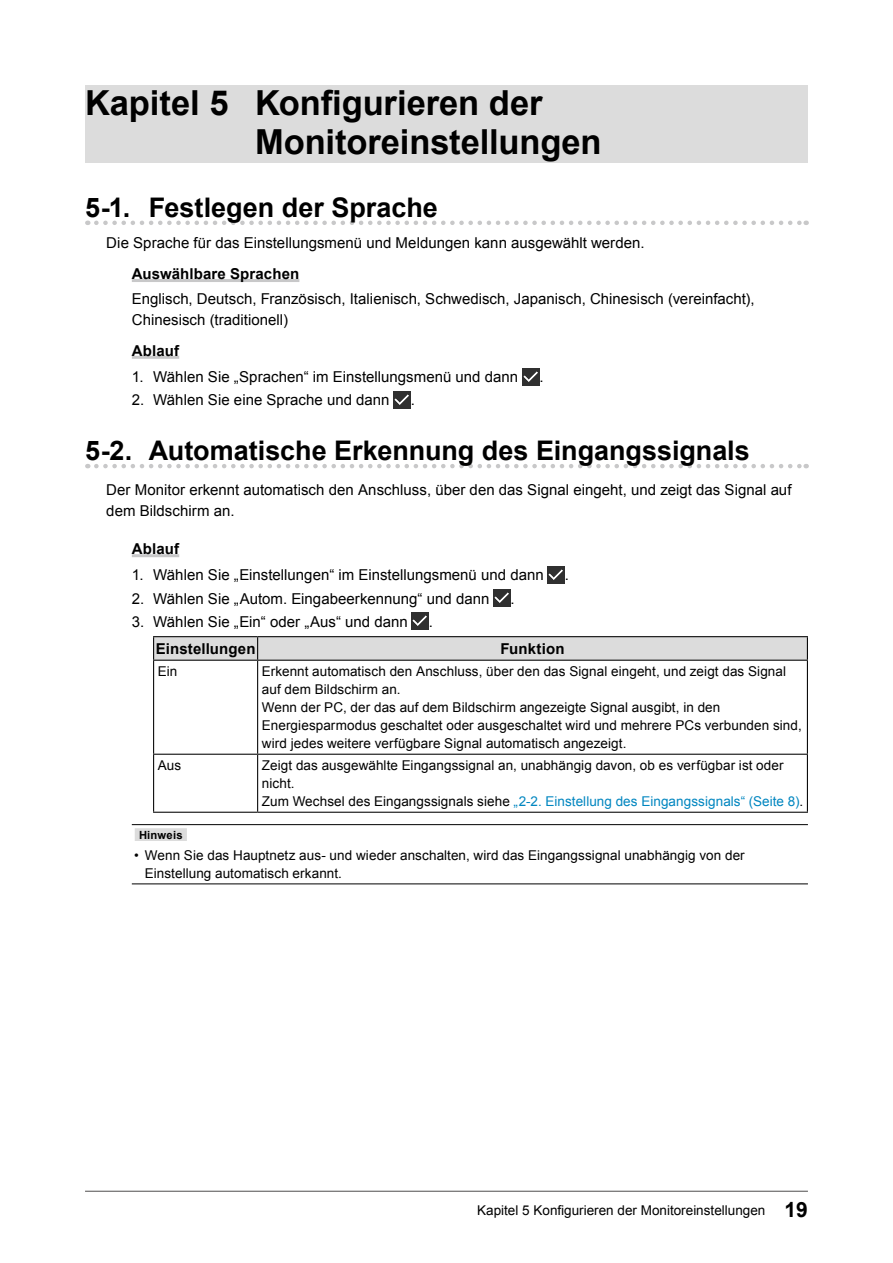
<style>
.page{position:relative;width:893px;height:1263px;background:#fff}
.page>*{position:absolute;margin:0;border:0;box-sizing:border-box;transform-origin:0 0}
.t1{font:700 34.5px/39px "Arial";letter-spacing:-.005em;color:#000}
.t2{font:700 27px "Arial";color:#000}
.t3{font:15px/21px "Arial";color:#000}
.t4{font:700 15px "Arial";letter-spacing:.01em;color:#000}
.t5{font:13.5px/18px "Arial";letter-spacing:.005em;color:#000}
.t6{font:700 11.25px "Arial";letter-spacing:.015em;color:#000}
.s1{color:#0086c0}
.s2{font-weight:700;font-size:21px}
</style>
<div class="page">
<hr style="left:85px;top:1191px;width:723px;height:1px;background:#595858">
<div style="left:85px;top:85px;width:723px;height:78px;background:#dcdcdc"></div>
<svg style="left:96px;top:221px;width:711px;height:4px"></svg>
<hr style="left:132px;top:279px;width:167px;height:3px;background:#c8c8c9">
<hr style="left:132px;top:356px;width:47px;height:3px;background:#c8c8c9">
<svg style="left:96px;top:464px;width:711px;height:4px"></svg>
<hr style="left:132px;top:554px;width:47px;height:3px;background:#c8c8c9">
<img style="left:522px;top:368px;width:17px;height:17px">
<img style="left:394px;top:391px;width:17px;height:17px">
<img style="left:548px;top:566px;width:17px;height:17px">
<img style="left:494px;top:590px;width:17px;height:17px">
<img style="left:412px;top:613px;width:17px;height:17px">
<hr style="left:153px;top:636px;width:105px;height:1px;background:#000">
<hr style="left:258px;top:636px;width:550px;height:1px;background:#000">
<svg style="left:153px;top:637px;width:655px;height:23px;background:#d5d5d5"></svg>
<hr style="left:153px;top:660px;width:105px;height:1px;background:#000">
<hr style="left:258px;top:660px;width:550px;height:1px;background:#000">
<hr style="left:153px;top:661px;width:1px;height:93px;background:#000">
<hr style="left:257px;top:661px;width:1px;height:93px;background:#000">
<hr style="left:807px;top:661px;width:1px;height:93px;background:#000">
<hr style="left:153px;top:754px;width:105px;height:1px;background:#000">
<hr style="left:153px;top:755px;width:1px;height:57px;background:#000">
<hr style="left:258px;top:754px;width:550px;height:1px;background:#000">
<hr style="left:257px;top:755px;width:1px;height:57px;background:#000">
<hr style="left:807px;top:755px;width:1px;height:57px;background:#000">
<hr style="left:153px;top:812px;width:105px;height:1px;background:#000">
<hr style="left:258px;top:812px;width:550px;height:1px;background:#000">
<hr style="left:132px;top:824px;width:676px;height:1px;background:#000">
<hr style="left:132px;top:883px;width:676px;height:1px;background:#000">
<div style="left:135px;top:828px;width:52px;height:13px;background:#dcdcdc"></div>
<h1 class="t1" style="left:255px;top:84px;width:348px;text-indent:-170px">Kapitel 5 Konfigurieren der<br>Monitoreinstellungen</h1>
<h2 class="t2" style="left:85px;top:189px;width:354px">5-1. Festlegen der Sprache</h2>
<p class="t3" style="left:106px;top:233px;width:540px">Die Sprache für das Einstellungsmenü und Meldungen kann ausgewählt werden.</p>
<p class="t4" style="left:132px;top:264px;width:169px">Auswählbare Sprachen</p>
<p class="t3" style="left:132px;top:289px;width:624px">Englisch, Deutsch, Französisch, Italienisch, Schwedisch, Japanisch, Chinesisch (vereinfacht),<br>Chinesisch (traditionell)</p>
<p class="t4" style="left:132px;top:340px;width:49px">Ablauf</p>
<p class="t3" style="left:132px;top:366px;width:388px">1. Wählen Sie „Sprachen“ im Einstellungsmenü und dann</p>
<p class="t3" style="left:539px;top:366px;width:6px">.</p>
<p class="t3" style="left:132px;top:389px;width:259px">2. Wählen Sie eine Sprache und dann</p>
<p class="t3" style="left:411px;top:389px;width:6px">.</p>
<h2 class="t2" style="left:85px;top:432px;width:666px">5-2. Automatische Erkennung des Eingangssignals</h2>
<p class="t3" style="left:106px;top:479px;width:687px">Der Monitor erkennt automatisch den Anschluss, über den das Signal eingeht, und zeigt das Signal auf dem Bildschirm an.</p>
<p class="t4" style="left:132px;top:539px;width:49px">Ablauf</p>
<p class="t3" style="left:132px;top:565px;width:413px">1. Wählen Sie „Einstellungen“ im Einstellungsmenü und dann</p>
<p class="t3" style="left:565px;top:565px;width:6px">.</p>
<p class="t3" style="left:132px;top:588px;width:359px">2. Wählen Sie „Autom. Eingabeerkennung“ und dann</p>
<p class="t3" style="left:511px;top:588px;width:6px">.</p>
<p class="t3" style="left:132px;top:611px;width:277px">3. Wählen Sie „Ein“ oder „Aus“ und dann</p>
<p class="t3" style="left:429px;top:611px;width:6px">.</p>
<p class="t4" style="left:156px;top:638px;width:101px">Einstellungen</p>
<p class="t4" style="left:501px;top:638px;width:65px">Funktion</p>
<p class="t5" style="left:158px;top:662px;width:21px">Ein</p>
<p class="t5" style="left:262px;top:662px;width:541px">Erkennt automatisch den Anschluss, über den das Signal eingeht, und zeigt das Signal auf dem Bildschirm an.<br>Wenn der PC, der das auf dem Bildschirm angezeigte Signal ausgibt, in den Energiesparmodus geschaltet oder ausgeschaltet wird und mehrere PCs verbunden sind, wird jedes weitere verfügbare Signal automatisch angezeigt.</p>
<p class="t5" style="left:158px;top:756px;width:25px">Aus</p>
<p class="t5" style="left:262px;top:756px;width:543px">Zeigt das ausgewählte Eingangssignal an, unabhängig davon, ob es verfügbar ist oder nicht.<br>Zum Wechsel des Eingangssignals siehe <span class="s1">„2-2. Einstellung des Eingangssignals“ (Seite 8)</span>.</p>
<p class="t6" style="left:139px;top:827px;width:45px">Hinweis</p>
<p class="t5" style="left:145px;top:846px;width:601px;text-indent:-11px">• Wenn Sie das Hauptnetz aus- und wieder anschalten, wird das Eingangssignal unabhängig von der<br>Einstellung automatisch erkannt.</p>
<p class="t5" style="left:477px;top:1201px;width:332px">Kapitel 5 Konfigurieren der Monitoreinstellungen <span class="s2">19</span></p>
</div>
